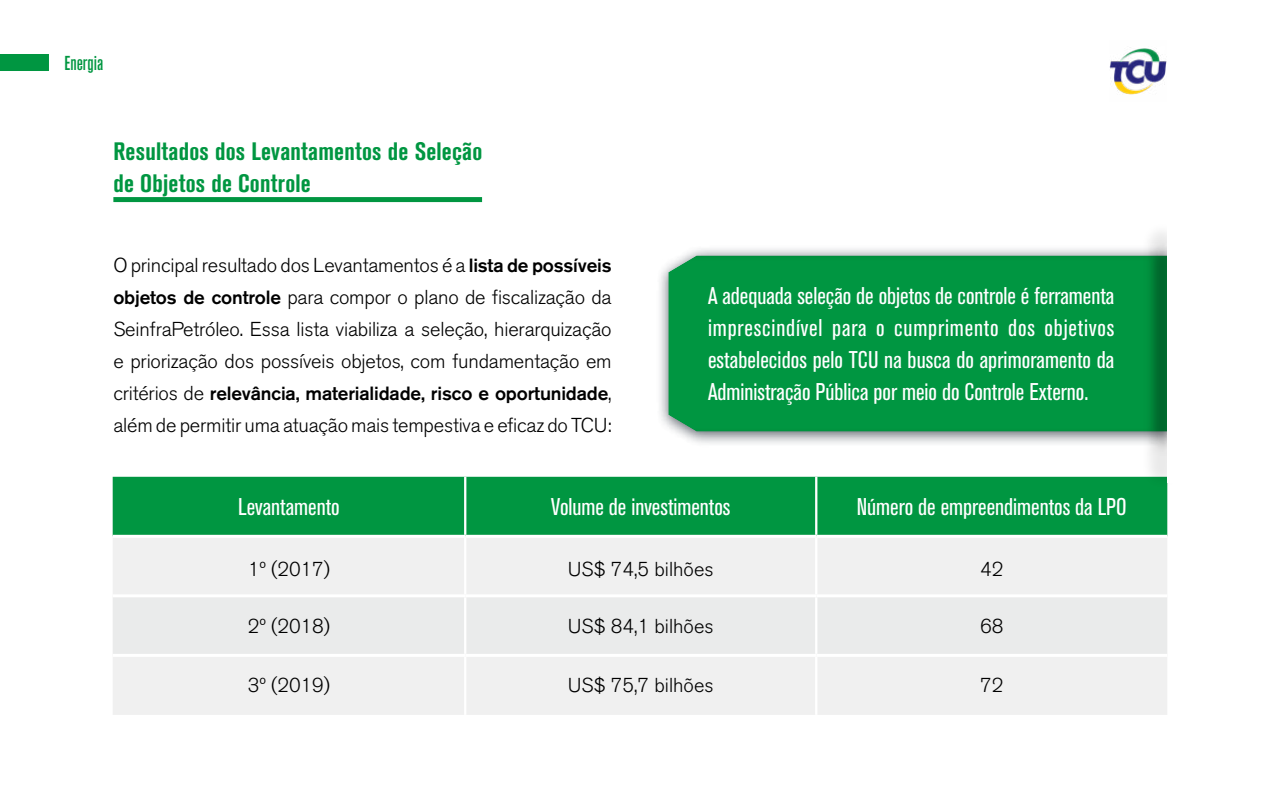
<style>
.page{position:relative;width:1280px;height:800px;background:#fff}
.page>*{position:absolute;margin:0;border:0;box-sizing:border-box;transform-origin:0 0}
.t1{font:700 condensed 25px/32px "Akzidenz Grotesk BQ";letter-spacing:.01em;color:#009641}
.t2{font:condensed 24px/32px "Akzidenz Grotesk BQ";color:#fff;text-align:justify}
.t3{font:300 20px/32px "Akzidenz Grotesk BQ";letter-spacing:-.01em;color:#000;text-align:justify}
.t4{font:500 condensed 20px "Akzidenz Grotesk BQ";color:#009641}
.t5{font:500 19px "Akzidenz Grotesk BQ";letter-spacing:-.01em;color:#000}
.s1{font-weight:500;font-size:19px}
.s2{font-weight:300;font-size:20px}
</style>
<div class="page">
<div style="left:0;top:54px;width:49px;height:17px;background:#009641"></div>
<img style="left:1110px;top:47px;width:57px;height:48px">
<div style="left:113px;top:197px;width:369px;height:5px;background:#009641"></div>
<div style="left:113px;top:477px;width:1054px;height:58px;background:#009641"></div>
<div style="left:113px;top:538px;width:1054px;height:56px;background:#f0f0f0"></div>
<div style="left:113px;top:597px;width:1054px;height:57px;background:#eaebeb"></div>
<div style="left:113px;top:657px;width:1054px;height:58px;background:#f0f0f0"></div>
<hr style="left:464px;top:477px;width:2px;height:58px;background:#fff">
<hr style="left:815px;top:477px;width:2px;height:58px;background:#fff">
<hr style="left:464px;top:538px;width:2px;height:56px;background:#fff">
<hr style="left:815px;top:538px;width:2px;height:56px;background:#fff">
<hr style="left:464px;top:597px;width:2px;height:57px;background:#fff">
<hr style="left:815px;top:597px;width:2px;height:57px;background:#fff">
<hr style="left:464px;top:657px;width:2px;height:58px;background:#fff">
<hr style="left:815px;top:657px;width:2px;height:58px;background:#fff">
<div style="left:656px;top:245px;width:526px;height:203px;background:#3d454f;opacity:.85"></div>
<div style="left:659px;top:247px;width:517px;height:185px;background:#000;opacity:.12"></div>
<div style="left:1141px;top:221px;width:43px;height:268px;background:#000;opacity:.09"></div>
<svg style="left:1147px;top:239px;width:21px;height:217px;background:#328d59"></svg>
<div style="left:1168px;top:203px;width:56px;height:279px;background:#fff"></div>
<p class="t4" style="left:65px;top:51px;width:40px">Energia</p>
<p class="t1" style="left:113px;top:135px;width:370px">Resultados dos Levantamentos de Seleção de Objetos de Controle</p>
<p class="t3" style="left:113px;top:249px;width:500px">O principal resultado dos Levantamentos é a <span class="s1">lista de possíveis objetos de controle</span> para compor o plano de fiscalização da SeinfraPetróleo. Essa lista viabiliza a seleção, hierarquização e priorização dos possíveis objetos, com fundamentação em</p>
<p class="t5" style="left:113px;top:381px;width:500px"><span class="s2">critérios de</span> relevância, materialidade, risco e oportunidade<span class="s2">,</span></p>
<p class="t3" style="left:113px;top:409px;width:500px">além de permitir uma atuação mais tempestiva e eficaz do TCU:</p>
<p class="t2" style="left:708px;top:280px;width:408px">A adequada seleção de objetos de controle é ferramenta imprescindível para o cumprimento dos objetivos estabelecidos pelo TCU na busca do aprimoramento da Administração Pública por meio do Controle Externo.</p>
<p class="t2" style="left:238px;top:491px;width:103px">Levantamento</p>
<p class="t2" style="left:551px;top:491px;width:181px">Volume de investimentos</p>
<p class="t2" style="left:857px;top:491px;width:271px">Número de empreendimentos da LPO</p>
<p class="t3" style="left:248px;top:553px;width:84px">1º (2017)</p>
<p class="t3" style="left:568px;top:553px;width:147px">US$ 74,5 bilhões</p>
<p class="t3" style="left:980px;top:553px;width:25px">42</p>
<p class="t3" style="left:248px;top:610px;width:84px">2º (2018)</p>
<p class="t3" style="left:568px;top:610px;width:147px">US$ 84,1 bilhões</p>
<p class="t3" style="left:980px;top:610px;width:25px">68</p>
<p class="t3" style="left:248px;top:670px;width:84px">3º (2019)</p>
<p class="t3" style="left:568px;top:670px;width:147px">US$ 75,7 bilhões</p>
<p class="t3" style="left:980px;top:670px;width:25px">72</p>
</div>
